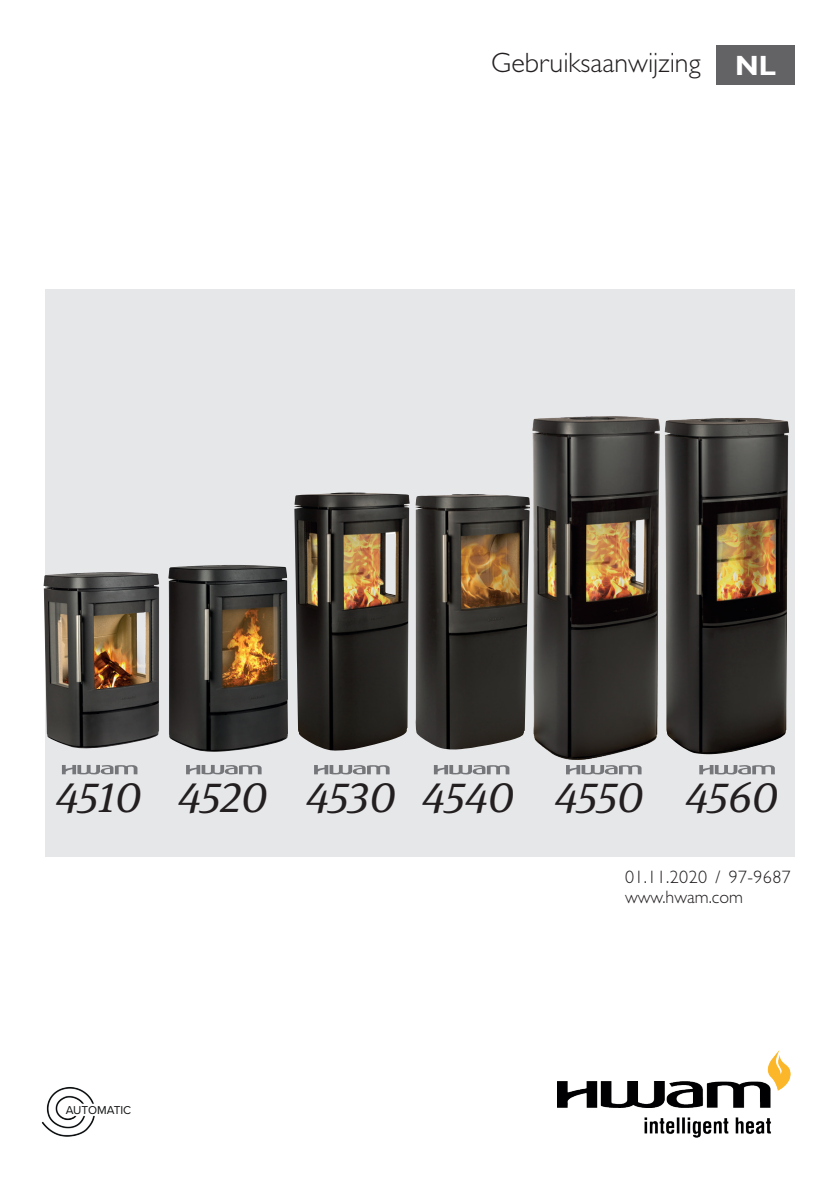
<style>
.page{position:relative;width:840px;height:1191px;background:#fff}
.page>*{position:absolute;margin:0;border:0;box-sizing:border-box;transform-origin:0 0}
.t1{font:italic 43.2px "Meta Serif Pro";color:#231f20}
.t2{font:300 28px "Gill Sans Std";color:#231f20}
.t3{font:300 18px "Gill Sans Std";letter-spacing:.02em;color:#231f20}
.t4{font:300 18px "Gill Sans Std";color:#231f20}
.t5{font:11.8px "Proxima Nova";color:#111314}
.s1{font-weight:700;color:#fff}
</style>
<div class="page">
<div style="left:716px;top:45px;width:78px;height:40px;background:#636366"></div>
<img style="left:557px;top:1050px;width:233px;height:87px">
<div style="left:45px;top:289px;width:749px;height:567px;background:#e6e7e9"></div>
<svg style="left:566px;top:765px;width:75px;height:9px"></svg>
<svg style="left:433px;top:765px;width:76px;height:9px"></svg>
<svg style="left:314px;top:765px;width:75px;height:9px"></svg>
<svg style="left:699px;top:765px;width:75px;height:9px"></svg>
<img style="left:294px;top:492px;width:116px;height:259px">
<img style="left:532px;top:416px;width:127px;height:343px">
<img style="left:415px;top:494px;width:114px;height:256px">
<img style="left:664px;top:418px;width:125px;height:336px">
<svg style="left:186px;top:765px;width:75px;height:9px"></svg>
<img style="left:168px;top:565px;width:120px;height:187px">
<svg style="left:62px;top:765px;width:75px;height:9px"></svg>
<img style="left:43px;top:572px;width:117px;height:176px">
<img style="left:42px;top:1087px;width:53px;height:50px">
<p class="t2" style="left:491px;top:47px;width:286px">Gebruiksaanwijzing <span class="s1">NL</span></p>
<p class="t1" style="left:56px;top:765px;width:723px">4510 4520 4530 4540 4550 4560</p>
<p class="t5" style="left:66px;top:1101px;width:67px">AUTOMATIC</p>
<p class="t3" style="left:624px;top:866px;width:167px">01.11.2020 / 97-9687</p>
<p class="t4" style="left:624px;top:887px;width:119px">www.hwam.com</p>
</div>
